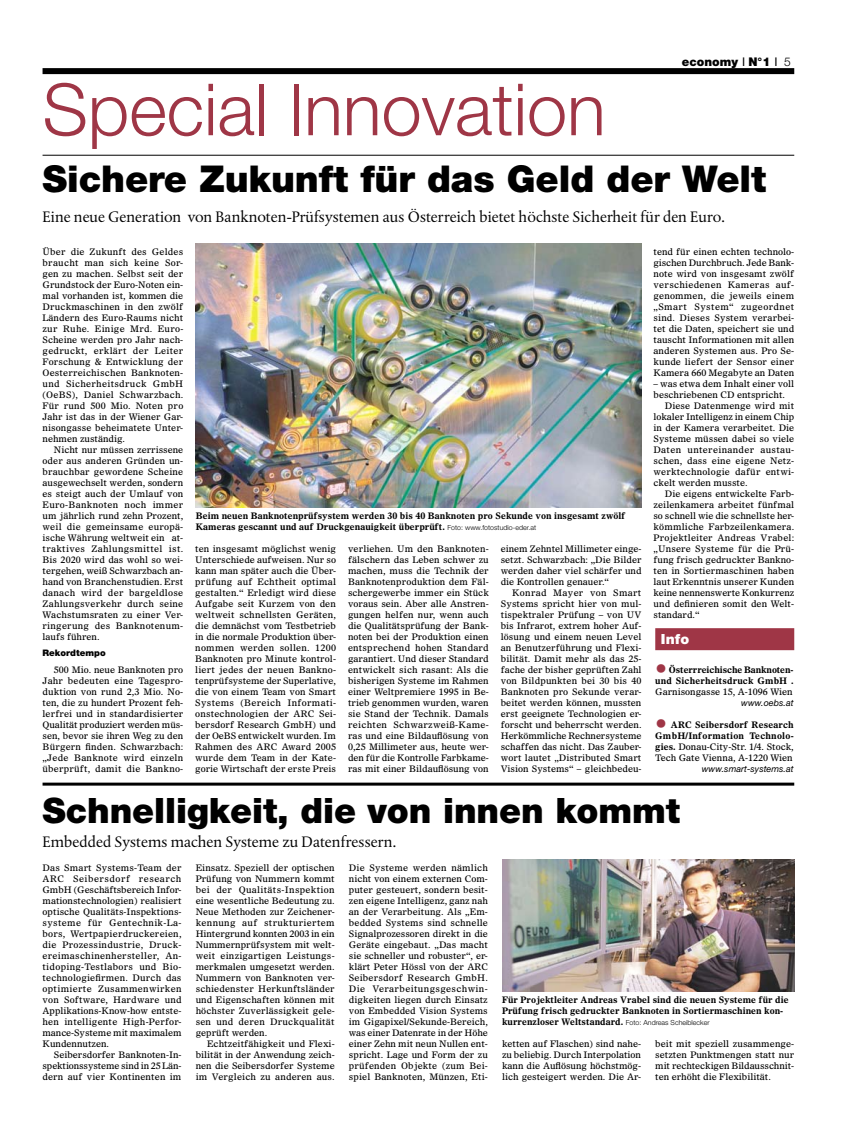
<style>
.page{position:relative;width:851px;height:1134px;background:#fff}
.page>*{position:absolute;margin:0;border:0;box-sizing:border-box;transform-origin:0 0}
.t1{font:300 72px "Helvetica Neue LT";color:#9f3646}
.t2{font:900 37px "Helvetica Neue LT";letter-spacing:-.005em;color:#000}
.t3{font:900 35px "Helvetica Neue LT";letter-spacing:-.005em;color:#000}
.t4{font:16px "DTL Albertina ST";color:#000}
.t5{font:900 14px "Helvetica Neue LT";color:#fff}
.t6{font:900 12px "Helvetica Neue LT";color:#000}
.t7{font:9px/11px "Olympian LT";color:#000;text-align:justify}
.t8{font:700 9px/11px "Olympian LT";color:#000}
.t9{font:italic 9px "Helvetica Neue LT";letter-spacing:.005em;color:#000}
.t10{font:900 9px "Helvetica Neue LT";letter-spacing:.005em;color:#000}
.s1{font-weight:400}
.s2{font-family:"Helvetica Neue LT";font-weight:300;font-size:7px}
.s3{font-family:"Helvetica Neue LT";font-weight:900;font-size:24px;color:#9f3646}
</style>
<div class="page">
<hr style="left:43px;top:155px;width:751px;height:1px;background:#000">
<img style="left:196px;top:244px;width:445px;height:264px">
<hr style="left:43px;top:783px;width:751px;height:3px;background:#000">
<div style="left:43px;top:68px;width:751px;height:6px;background:#000"></div>
<img style="left:502px;top:860px;width:292px;height:132px">
<div style="left:655px;top:628px;width:139px;height:22px;background:#9f3646"></div>
<h1 class="t1" style="left:43px;top:66px;width:564px">Special Innovation</h1>
<h3 class="t6" style="left:682px;top:55px;width:97px">economy <span class="s1">I</span> N°1 <span class="s1">I</span></h3>
<h2 class="t2" style="left:43px;top:157px;width:725px">Sichere Zukunft für das Geld der Welt</h2>
<h3 class="t4" style="left:43px;top:207px;width:683px">Eine neue Generation von Banknoten-Prüfsystemen aus Österreich bietet höchste Sicherheit für den Euro.</h3>
<p class="t7" style="left:43px;top:246px;width:142px">Über die Zukunft des Geldes braucht man sich keine Sor&shy;gen zu machen. Selbst seit der Grundstock der Euro-Noten ein&shy;mal vorhanden ist, kommen die Druckmaschinen in den zwölf Ländern des Euro-Raums nicht zur Ruhe. Einige Mrd. Euro-Scheine werden pro Jahr nach&shy;gedruckt, erklärt der Leiter Forschung &amp; Entwicklung der Oesterreichischen Banknoten&shy;und Sicherheitsdruck GmbH (OeBS), Daniel Schwarzbach.<br>Für rund 500 Mio. Noten pro Jahr ist das in der Wiener Gar&shy;nisongasse beheimatete Unter&shy;nehmen zuständig.</p>
<p class="t7" style="left:43px;top:444px;width:142px;text-indent:11px">Nicht nur müssen zerrissene oder aus anderen Gründen un&shy;brauchbar gewordene Scheine ausgewechselt werden, sondern es steigt auch der Umlauf von Euro-Banknoten noch immer um jährlich rund zehn Prozent, weil die gemeinsame europä&shy;ische Währung weltweit ein at&shy;traktives Zahlungsmittel ist.<br>Bis 2020 wird das wohl so wei&shy;tergehen, weiß Schwarzbach an&shy;hand von Branchenstudien. Erst danach wird der bargeldlose Zahlungsverkehr durch seine Wachstumsraten zu einer Ver&shy;ringerung des Banknotenum&shy;laufs führen.</p>
<p class="t10" style="left:43px;top:648px;width:65px">Rekordtempo</p>
<p class="t7" style="left:43px;top:664px;width:142px;text-indent:11px">500 Mio. neue Banknoten pro Jahr bedeuten eine Tagespro&shy;duktion von rund 2,3 Mio. No&shy;ten, die zu hundert Prozent feh&shy;lerfrei und in standardisierter Qualität produziert werden müs&shy;sen, bevor sie ihren Weg zu den Bürgern finden. Schwarzbach: „Jede Banknote wird einzeln überprüft, damit die Bankno-</p>
<p class="t8" style="left:196px;top:510px;width:431px">Beim neuen Banknotenprüfsystem werden 30 bis 40 Banknoten pro Sekunde von insgesamt zwölf<br>Kameras gescannt und auf Druckgenauigkeit überprüft. <span class="s2">Foto: www.fotostudio-eder.at</span></p>
<p class="t7" style="left:195px;top:543px;width:142px">ten insgesamt möglichst wenig Unterschiede aufweisen. Nur so kann man später auch die Über&shy;prüfung auf Echtheit optimal gestalten.“ Erledigt wird diese Aufgabe seit Kurzem von den weltweit schnellsten Geräten, die demnächst vom Testbetrieb in die normale Produktion über&shy;nommen werden sollen. 1200<br>Banknoten pro Minute kontrol&shy;liert jedes der neuen Bankno&shy;tenprüfsysteme der Superlative, die von einem Team von Smart Systems (Bereich Informati&shy;onstechnologien der ARC Sei&shy;bersdorf Research GmbH) und der OeBS entwickelt wurden. Im Rahmen des ARC Award 2005 wurde dem Team in der Kate&shy;gorie Wirtschaft der erste Preis</p>
<p class="t7" style="left:348px;top:543px;width:142px">verliehen. Um den Banknoten&shy;fälschern das Leben schwer zu machen, muss die Technik der Banknotenproduktion dem Fäl&shy;schergewerbe immer ein Stück voraus sein. Aber alle Anstren&shy;gungen helfen nur, wenn auch die Qualitätsprüfung der Bank&shy;noten bei der Produktion einen entsprechend hohen Standard garantiert. Und dieser Standard entwickelt sich rasant: Als die bisherigen Systeme im Rahmen einer Weltpremiere 1995 in Be&shy;trieb genommen wurden, waren sie Stand der Technik. Damals reichten Schwarzweiß-Kame&shy;ras und eine Bildauflösung von 0,25 Millimeter aus, heute wer&shy;den für die Kontrolle Farbkame&shy;ras mit einer Bildauflösung von</p>
<p class="t7" style="left:500px;top:543px;width:142px">einem Zehntel Millimeter einge&shy;setzt. Schwarzbach: „Die Bilder werden daher viel schärfer und die Kontrollen genauer.“</p>
<p class="t7" style="left:500px;top:587px;width:142px;text-indent:11px">Konrad Mayer von Smart Systems spricht hier von mul&shy;tispektraler Prüfung – von UV bis Infrarot, extrem hoher Auf&shy;lösung und einem neuen Level an Benutzerführung und Flexi&shy;bilität. Damit mehr als das 25- fache der bisher geprüften Zahl von Bildpunkten bei 30 bis 40<br>Banknoten pro Sekunde verar&shy;beitet werden können, mussten erst geeignete Technologien er&shy;forscht und beherrscht werden.<br>Herkömmliche Rechnersysteme schaffen das nicht. Das Zauber&shy;wort lautet „Distributed Smart Vision Systems“ – gleichbedeu-</p>
<p class="t7" style="left:653px;top:246px;width:142px">tend für einen echten technolo&shy;gischen Durchbruch. Jede Bank&shy;note wird von insgesamt zwölf verschiedenen Kameras auf&shy;genommen, die jeweils einem „Smart System“ zugeordnet sind. Dieses System verarbei&shy;tet die Daten, speichert sie und tauscht Informationen mit allen anderen Systemen aus. Pro Se&shy;kunde liefert der Sensor einer Kamera 660 Megabyte an Daten</p>
<p class="t7" style="left:653px;top:378px;width:142px">– was etwa dem Inhalt einer voll beschriebenen CD entspricht.</p>
<p class="t7" style="left:653px;top:400px;width:142px;text-indent:11px">Diese Datenmenge wird mit lokaler Intelligenz in einem Chip in der Kamera verarbeitet. Die Systeme müssen dabei so viele Daten untereinander austau&shy;schen, dass eine eigene Netz&shy;werktechnologie dafür entwi&shy;ckelt werden musste.</p>
<p class="t7" style="left:653px;top:488px;width:142px;text-indent:11px">Die eigens entwickelte Farb&shy;zeilenkamera arbeitet fünfmal so schnell wie die schnellste her&shy;kömmliche Farbzeilenkamera.<br>Projektleiter Andreas Vrabel: „Unsere Systeme für die Prü&shy;fung frisch gedruckter Bankno&shy;ten in Sortiermaschinen haben laut Erkenntnis unserer Kunden keine nennenswerte Konkurrenz und definieren somit den Welt&shy;standard.“</p>
<h3 class="t5" style="left:660px;top:630px;width:30px">Info</h3>
<p class="t8" style="left:655px;top:664px;width:140px"><span class="s3">•</span> Österrreichische Banknoten&shy;und Sicherheitsdruck GmbH .</p>
<p class="t7" style="left:655px;top:686px;width:139px">Garnisongasse 15, A-1096 Wien</p>
<p class="t9" style="left:741px;top:697px;width:54px">www.oebs.at</p>
<p class="t8" style="left:655px;top:719px;width:140px;text-align:justify"><span class="s3">•</span> ARC Seibersdorf Research GmbH/Information Technolo&shy;gies. <span class="s1">Donau-City-Str. 1/4. Stock, Tech Gate Vienna, A-1220 Wien</span></p>
<p class="t9" style="left:701px;top:763px;width:93px">www.smart-systems.at</p>
<h3 class="t3" style="left:43px;top:789px;width:639px">Schnelligkeit, die von innen kommt</h3>
<h3 class="t4" style="left:43px;top:832px;width:355px">Embedded Systems machen Systeme zu Datenfressern.</h3>
<p class="t7" style="left:43px;top:862px;width:140px">Das Smart Systems-Team der ARC Seibersdorf research GmbH (Geschäftsbereich Infor&shy;mationstechnologien) realisiert optische Qualitäts-Inspektions&shy;systeme für Gentechnik-La&shy;bors, Wertpapierdruckereien, die Prozessindustrie, Druck&shy;ereimaschinenhersteller, An&shy;tidoping-Testlabors und Bio&shy;technologiefirmen. Durch das optimierte Zusammenwirken von Software, Hardware und Applikations-Know-how entste&shy;hen intelligente High-Perfor&shy;mance-Systeme mit maximalem Kundennutzen.</p>
<p class="t7" style="left:43px;top:1049px;width:140px;text-indent:11px">Seibersdorfer Banknoten-In&shy;spektionssysteme sind in 25 Län&shy;dern auf vier Kontinenten im</p>
<p class="t7" style="left:196px;top:862px;width:140px">Einsatz. Speziell der optischen Prüfung von Nummern kommt bei der Qualitäts-Inspektion eine wesentliche Bedeutung zu.<br>Neue Methoden zur Zeichener&shy;kennung auf strukturiertem Hintergrund konnten 2003 in ein Nummernprüfsystem mit welt&shy;weit einzigartigen Leistungs&shy;merkmalen umgesetzt werden.<br>Nummern von Banknoten ver&shy;schiedenster Herkunftsländer und Eigenschaften können mit höchster Zuverlässigkeit gele&shy;sen und deren Druckqualität geprüft werden.</p>
<p class="t7" style="left:196px;top:1038px;width:140px;text-indent:11px">Echtzeitfähigkeit und Flexi&shy;bilität in der Anwendung zeich&shy;nen die Seibersdorfer Systeme im Vergleich zu anderen aus.</p>
<p class="t7" style="left:349px;top:862px;width:140px">Die Systeme werden nämlich nicht von einem externen Com&shy;puter gesteuert, sondern besit&shy;zen eigene Intelligenz, ganz nah an der Verarbeitung. Als „Em&shy;bedded Systems sind schnelle Signalprozessoren direkt in die Geräte eingebaut. „Das macht sie schneller und robuster“, er&shy;klärt Peter Hössl von der ARC Seibersdorf Research GmbH.<br>Die Verarbeitungsgeschwin&shy;digkeiten liegen durch Einsatz von Embedded Vision Systems im Gigapixel/Sekunde-Bereich, was einer Datenrate in der Höhe einer Zehn mit neun Nullen ent&shy;spricht. Lage und Form der zu prüfenden Objekte (zum Bei&shy;spiel Banknoten, Münzen, Eti-</p>
<p class="t8" style="left:502px;top:994px;width:288px">Für Projektleiter Andreas Vrabel sind die neuen Systeme für die<br>Prüfung frisch gedruckter Banknoten in Sortiermaschinen kon&shy;kurrenzloser Weltstandard. <span class="s2">Foto: Andreas Scheiblecker</span></p>
<p class="t7" style="left:502px;top:1038px;width:140px">ketten auf Flaschen) sind nahe&shy;zu beliebig. Durch Interpolation kann die Auflösung höchstmög&shy;lich gesteigert werden. Die Ar-</p>
<p class="t7" style="left:655px;top:1038px;width:140px">beit mit speziell zusammenge&shy;setzten Punktmengen statt nur mit rechteckigen Bildausschnit&shy;ten erhöht die Flexibilität.</p>
</div>
